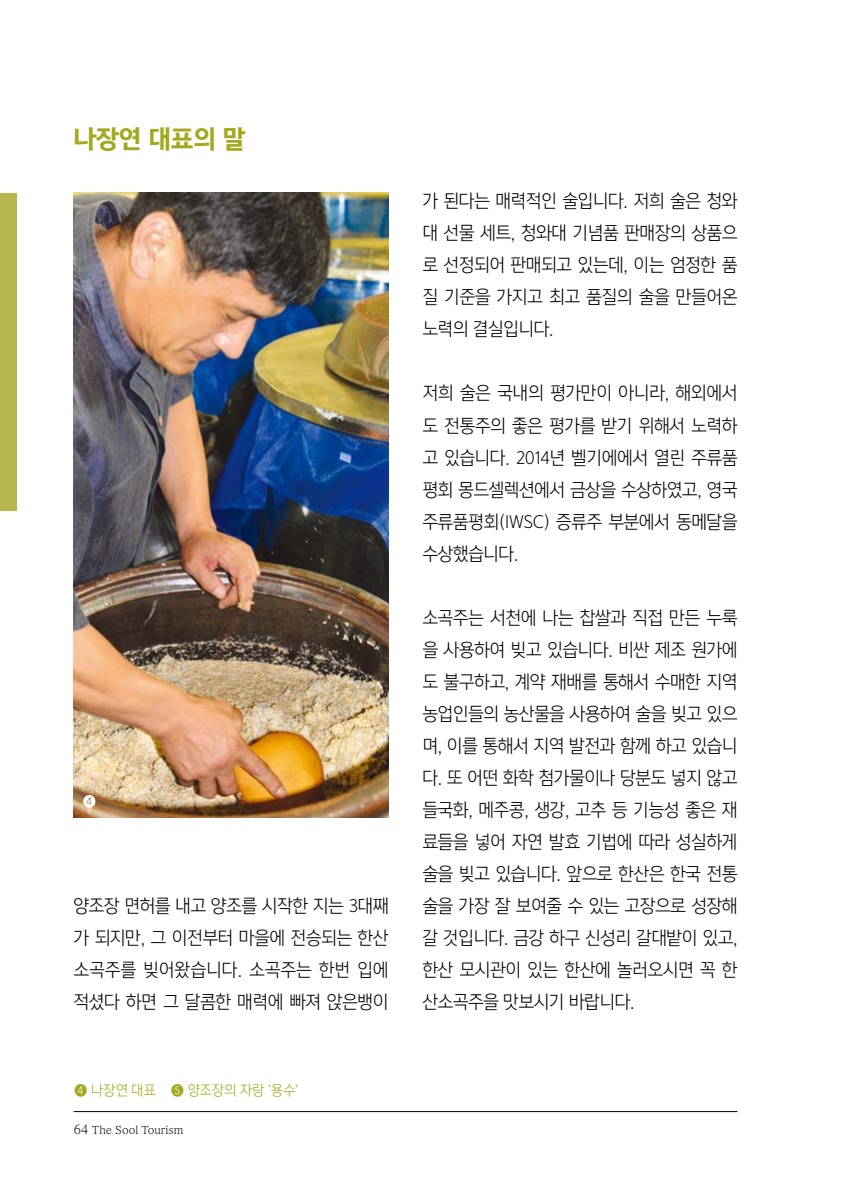
<style>
.page{position:relative;width:851px;height:1191px;background:#fff}
.page>*{position:absolute;margin:0;border:0;box-sizing:border-box;transform-origin:0 0}
.t1{font:24px "Yoon Gothic Pro 780";letter-spacing:-.01em;color:#a2a91d;scale:.95 1}
.t2{font:18px/32px "Yoon Gothic Pro 730";letter-spacing:-.01em;color:#000;text-align:justify;scale:.95 1}
.t3{font:14px "Yoon Gothic Pro 730";letter-spacing:.02em;color:#a2a91d;scale:.95 1}
.t4{font:14px "Yoon Gothic Pro 730";color:#fff;scale:.95 1}
.t5{font:12px "Yoon Myungjo Pro 720";color:#000}
.s1{font-size:14px}
</style>
<div class="page">
<div style="left:0;top:193px;width:17px;height:317px;background:#b6b84d"></div>
<hr style="left:74px;top:1111px;width:663px;height:1px;background:#000">
<img style="left:74px;top:193px;width:314px;height:624px">
<h1 class="t1" style="left:74px;top:121px;width:182px">나장연 대표의 말</h1>
<p class="t4" style="left:82px;top:792px;width:16px">❹</p>
<p class="t2" style="left:74px;top:889px;width:333px">양조장 면허를 내고 양조를 시작한 지는 3대째 가 되지만, 그 이전부터 마을에 전승되는 한산 소곡주를 빚어왔습니다. 소곡주는 한번 입에 적셨다 하면 그 달콤한 매력에 빠져 앉은뱅이</p>
<p class="t3" style="left:74px;top:1081px;width:238px">❹ 나장연 대표 ❺ 양조장의 자랑 ‘용수’</p>
<p class="t5" style="left:74px;top:1122px;width:111px"><span class="s1">64</span> The Sool Tourism</p>
<p class="t2" style="left:422px;top:185px;width:333px">가 된다는 매력적인 술입니다. 저희 술은 청와 대 선물 세트, 청와대 기념품 판매장의 상품으 로 선정되어 판매되고 있는데, 이는 엄정한 품 질 기준을 가지고 최고 품질의 술을 만들어온 노력의 결실입니다.</p>
<p class="t2" style="left:422px;top:377px;width:333px">저희 술은 국내의 평가만이 아니라, 해외에서 도 전통주의 좋은 평가를 받기 위해서 노력하 고 있습니다. 2014년 벨기에에서 열린 주류품 평회 몽드셀렉션에서 금상을 수상하였고, 영국 주류품평회(IWSC) 증류주 부분에서 동메달을 수상했습니다.</p>
<p class="t2" style="left:422px;top:601px;width:333px">소곡주는 서천에 나는 찹쌀과 직접 만든 누룩 을 사용하여 빚고 있습니다. 비싼 제조 원가에 도 불구하고, 계약 재배를 통해서 수매한 지역 농업인들의 농산물을 사용하여 술을 빚고 있으 며, 이를 통해서 지역 발전과 함께 하고 있습니 다. 또 어떤 화학 첨가물이나 당분도 넣지 않고 들국화, 메주콩, 생강, 고추 등 기능성 좋은 재 료들을 넣어 자연 발효 기법에 따라 성실하게 술을 빚고 있습니다. 앞으로 한산은 한국 전통 술을 가장 잘 보여줄 수 있는 고장으로 성장해 갈 것입니다. 금강 하구 신성리 갈대밭이 있고, 한산 모시관이 있는 한산에 놀러오시면 꼭 한 산소곡주을 맛보시기 바랍니다.</p>
</div>
